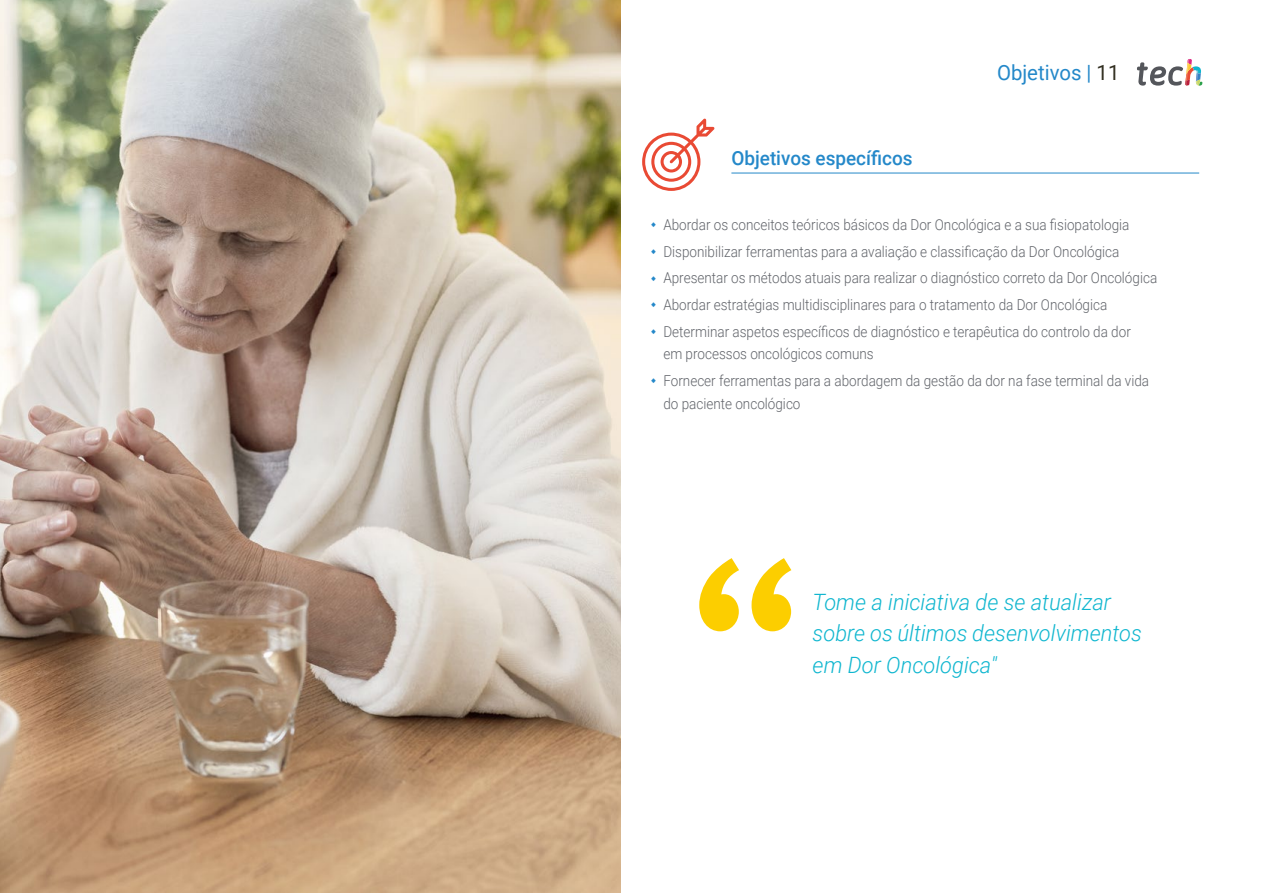
<style>
.page{position:relative;width:1263px;height:893px;background:#fff}
.page>*{position:absolute;margin:0;border:0;box-sizing:border-box;transform-origin:0 0}
.t1{font:italic 300 22.5px/31.5px "Roboto";color:#0fb6cf}
.t2{font:21px "Roboto";color:#2488c9}
.t3{font:500 19.5px "Roboto";color:#2488c9}
.t4{font:300 15px/26.7px "Roboto";color:#61646a;scale:.9 1}
.s1{color:#312e20}
</style>
<div class="page">
<hr style="left:731px;top:173px;width:468px;height:1px;background:#2488c9">
<svg style="left:642px;top:119px;width:72px;height:72px"></svg>
<img style="left:0;top:0;width:621px;height:893px">
<svg style="left:1137px;top:59px;width:65px;height:27px"></svg>
<svg style="left:699px;top:558px;width:92px;height:73px"></svg>
<h3 class="t3" style="left:731px;top:144px;width:183px">Objetivos específicos</h3>
<h2 class="t2" style="left:997px;top:57px;width:124px">Objetivos | <span class="s1">11</span></h2>
<p class="t4" style="left:663px;top:211px;width:550px">Abordar os conceitos teóricos básicos da Dor Oncológica e a sua fisiopatologia Disponibilizar ferramentas para a avaliação e classificação da Dor Oncológica Apresentar os métodos atuais para realizar o diagnóstico correto da Dor Oncológica Abordar estratégias multidisciplinares para o tratamento da Dor Oncológica Determinar aspetos específicos de diagnóstico e terapêutica do controlo da dor</p>
<p class="t4" style="left:663px;top:340px;width:541px">em processos oncológicos comuns<br>Fornecer ferramentas para a abordagem da gestão da dor na fase terminal da vida</p>
<p class="t4" style="left:663px;top:389px;width:154px">do paciente oncológico</p>
<h1 class="t1" style="left:813px;top:585px;width:331px">Tome a iniciativa de se atualizar sobre os últimos desenvolvimentos em Dor Oncológica"</h1>
</div>
